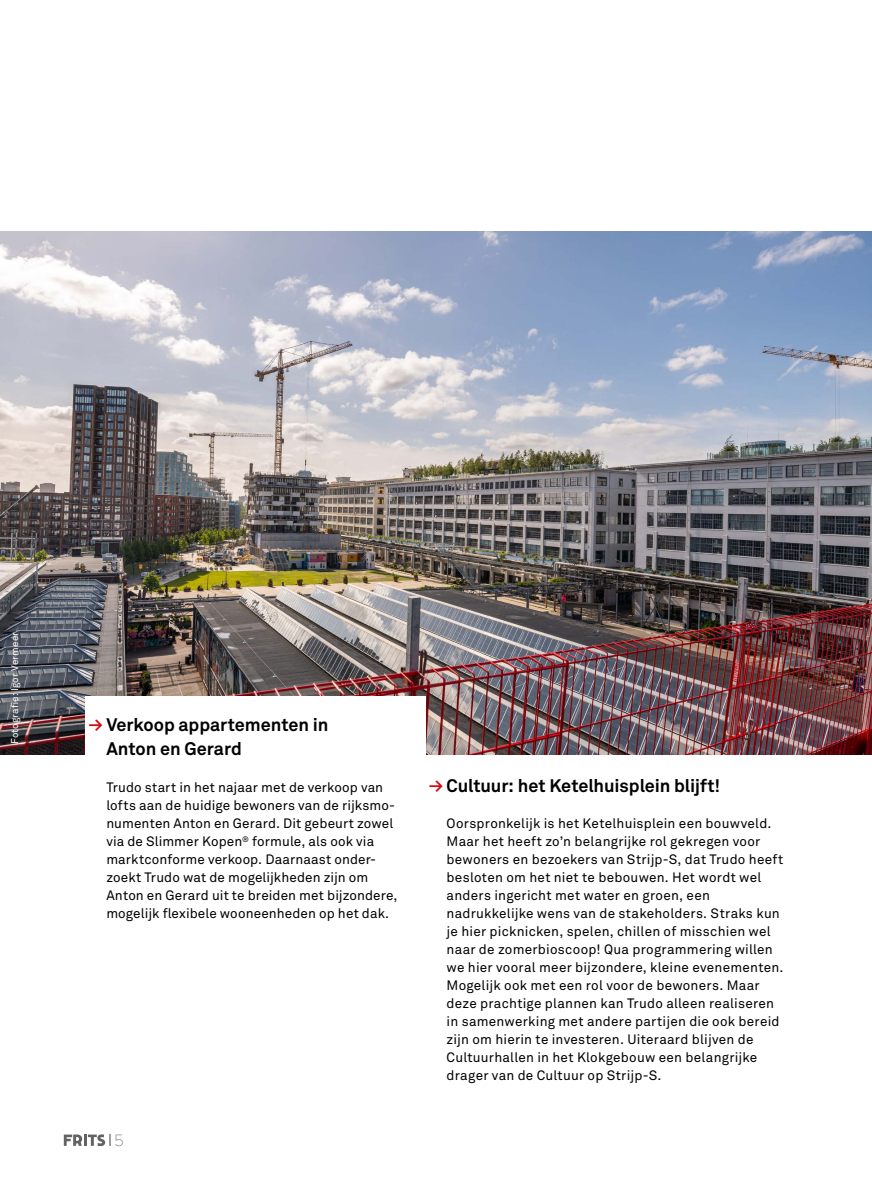
<style>
.page{position:relative;width:872px;height:1178px;background:#fff}
.page>*{position:absolute;margin:0;border:0;box-sizing:border-box;transform-origin:0 0}
.t1{font:700 18px/24px "Akkurat Pro";letter-spacing:-.005em;color:#000}
.PAGINA_cijfer{font:100 16.95px "Proxima Nova T";color:#646363}
.t2{font:13.5px/18px "Akkurat Pro";letter-spacing:.015em;color:#000}
.t3{font:9.75px "Akkurat Pro";letter-spacing:.02em;color:#fff}
.s1{color:#d20a11}
</style>
<div class="page">
<svg style="left:64px;top:1134px;width:47px;height:12px"></svg>
<img style="left:0;top:232px;width:872px;height:523px">
<div style="left:85px;top:696px;width:340px;height:249px;background:#fff"></div>
<p class="t3" style="left:9px;top:744px;width:114px;rotate:-90deg">Fotografie: Igor Vermeer</p>
<p class="t1" style="left:106px;top:713px;width:223px;text-indent:-18px"><span class="s1">→</span> Verkoop appartementen in<br>Anton en Gerard</p>
<p class="t2" style="left:106px;top:778px;width:293px">Trudo start in het najaar met de verkoop van lofts aan de huidige bewoners van de rijksmo&shy;numenten Anton en Gerard. Dit gebeurt zowel via de Slimmer Kopen<sup>®</sup> formule, als ook via marktconforme verkoop. Daarnaast onder&shy;zoekt Trudo wat de mogelijkheden zijn om Anton en Gerard uit te breiden met bijzondere, mogelijk flexibele wooneenheden op het dak.</p>
<p class="t1" style="left:429px;top:773px;width:293px"><span class="s1">→</span> Cultuur: het Ketelhuisplein blijft!</p>
<p class="t2" style="left:446px;top:814px;width:338px">Oorspronkelijk is het Ketelhuisplein een bouwveld.<br>Maar het heeft zo’n belangrijke rol gekregen voor bewoners en bezoekers van Strijp-S, dat Trudo heeft besloten om het niet te bebouwen. Het wordt wel anders ingericht met water en groen, een nadrukkelijke wens van de stakeholders. Straks kun je hier picknicken, spelen, chillen of misschien wel naar de zomerbioscoop! Qua programmering willen we hier vooral meer bijzondere, kleine evenementen.<br>Mogelijk ook met een rol voor de bewoners. Maar deze prachtige plannen kan Trudo alleen realiseren in samenwerking met andere partijen die ook bereid zijn om hierin te investeren. Uiteraard blijven de Cultuurhallen in het Klokgebouw een belangrijke drager van de Cultuur op Strijp-S.</p>
<p class="PAGINA_cijfer" style="left:114px;top:1127px;width:11px">5</p>
</div>
